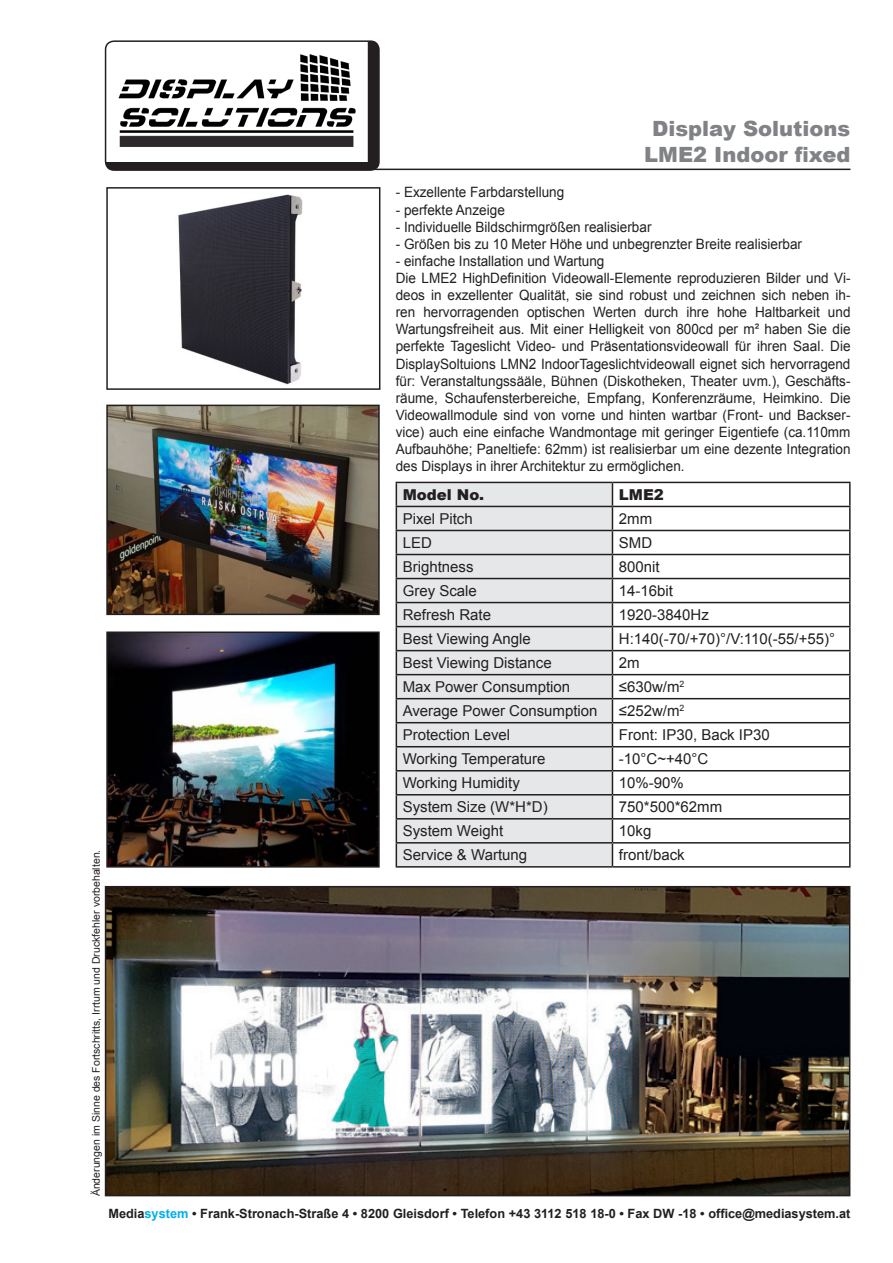
<style>
.page{position:relative;width:893px;height:1263px;background:#fff}
.page>*{position:absolute;margin:0;border:0;box-sizing:border-box;transform-origin:0 0}
.t1{font:900 21px/25.2px "Arial";color:#808285;text-align:center}
.t2{font:15px "Arial";color:#231f20}
.t3{font:900 15px "Arial";color:#231f20}
.t4{font:14.25px/17.1px "Arial";color:#231f20;scale:.95 1}
.t5{font:700 12.75px "Arial";color:#231f20}
.t6{font:10.5px "Arial";color:#231f20}
.s1{color:#00aeef}
</style>
<div class="page">
<svg style="left:397px;top:483px;width:215px;height:383px;background:#e1e2e4"></svg>
<hr style="left:396px;top:482px;width:216px;height:1px;background:#231f20">
<hr style="left:612px;top:482px;width:239px;height:1px;background:#231f20">
<hr style="left:849px;top:483px;width:2px;height:23px;background:#231f20">
<hr style="left:396px;top:506px;width:216px;height:1px;background:#231f20">
<hr style="left:612px;top:506px;width:239px;height:1px;background:#231f20">
<hr style="left:849px;top:507px;width:2px;height:23px;background:#231f20">
<hr style="left:396px;top:530px;width:216px;height:1px;background:#231f20">
<hr style="left:612px;top:530px;width:239px;height:1px;background:#231f20">
<hr style="left:849px;top:531px;width:2px;height:23px;background:#231f20">
<hr style="left:396px;top:554px;width:216px;height:1px;background:#231f20">
<hr style="left:612px;top:554px;width:239px;height:1px;background:#231f20">
<hr style="left:849px;top:555px;width:2px;height:23px;background:#231f20">
<hr style="left:396px;top:578px;width:216px;height:1px;background:#231f20">
<hr style="left:612px;top:578px;width:239px;height:1px;background:#231f20">
<hr style="left:849px;top:579px;width:2px;height:23px;background:#231f20">
<hr style="left:396px;top:602px;width:216px;height:1px;background:#231f20">
<hr style="left:612px;top:602px;width:239px;height:1px;background:#231f20">
<hr style="left:849px;top:603px;width:2px;height:23px;background:#231f20">
<hr style="left:396px;top:626px;width:216px;height:1px;background:#231f20">
<hr style="left:612px;top:626px;width:239px;height:1px;background:#231f20">
<hr style="left:849px;top:627px;width:2px;height:23px;background:#231f20">
<hr style="left:396px;top:650px;width:216px;height:1px;background:#231f20">
<hr style="left:612px;top:650px;width:239px;height:1px;background:#231f20">
<hr style="left:849px;top:651px;width:2px;height:23px;background:#231f20">
<hr style="left:396px;top:674px;width:216px;height:1px;background:#231f20">
<hr style="left:612px;top:674px;width:239px;height:1px;background:#231f20">
<hr style="left:849px;top:675px;width:2px;height:23px;background:#231f20">
<hr style="left:396px;top:698px;width:216px;height:1px;background:#231f20">
<hr style="left:612px;top:698px;width:239px;height:1px;background:#231f20">
<hr style="left:849px;top:699px;width:2px;height:23px;background:#231f20">
<hr style="left:396px;top:722px;width:216px;height:1px;background:#231f20">
<hr style="left:612px;top:722px;width:239px;height:1px;background:#231f20">
<hr style="left:849px;top:723px;width:2px;height:23px;background:#231f20">
<hr style="left:396px;top:746px;width:216px;height:1px;background:#231f20">
<hr style="left:612px;top:746px;width:239px;height:1px;background:#231f20">
<hr style="left:849px;top:747px;width:2px;height:23px;background:#231f20">
<hr style="left:396px;top:770px;width:216px;height:1px;background:#231f20">
<hr style="left:612px;top:770px;width:239px;height:1px;background:#231f20">
<hr style="left:849px;top:771px;width:2px;height:23px;background:#231f20">
<hr style="left:396px;top:794px;width:216px;height:1px;background:#231f20">
<hr style="left:612px;top:794px;width:239px;height:1px;background:#231f20">
<hr style="left:849px;top:795px;width:2px;height:23px;background:#231f20">
<hr style="left:396px;top:818px;width:216px;height:1px;background:#231f20">
<hr style="left:612px;top:818px;width:239px;height:1px;background:#231f20">
<hr style="left:849px;top:819px;width:2px;height:23px;background:#231f20">
<hr style="left:396px;top:842px;width:216px;height:1px;background:#231f20">
<svg style="left:396px;top:483px;width:1px;height:383px"></svg>
<hr style="left:612px;top:842px;width:239px;height:1px;background:#231f20">
<svg style="left:612px;top:483px;width:1px;height:383px"></svg>
<hr style="left:849px;top:843px;width:2px;height:23px;background:#231f20">
<hr style="left:396px;top:866px;width:216px;height:2px;background:#231f20">
<hr style="left:612px;top:866px;width:239px;height:2px;background:#231f20">
<hr style="left:117px;top:169px;width:733px;height:1px;background:#231f20">
<div style="left:106px;top:41px;width:273px;height:129px;background:#231f20;border-radius:9px"></div>
<img style="left:106px;top:43px;width:262px;height:119px">
<div style="left:105px;top:40px;width:275px;height:131px;border:2px solid #231f20;border-radius:9px"></div>
<img style="left:108px;top:889px;width:739px;height:304px">
<div style="left:105px;top:886px;width:745px;height:310px;border:2px solid #231f20"></div>
<img style="left:109px;top:634px;width:268px;height:231px">
<div style="left:106px;top:631px;width:274px;height:237px;border:2px solid #231f20"></div>
<img style="left:109px;top:408px;width:268px;height:204px">
<div style="left:106px;top:405px;width:274px;height:210px;border:2px solid #231f20"></div>
<img style="left:178px;top:194px;width:125px;height:191px">
<div style="left:106px;top:187px;width:274px;height:203px;border:2px solid #231f20"></div>
<h1 class="t1" style="left:644px;top:116px;width:208px">Display Solutions<br>LME2 Indoor fixed</h1>
<p class="t6" style="left:89px;top:1196px;width:348px;rotate:-90deg">Änderungen im Sinne des Fortschritts, Irrtum und Druckfehler vorbehalten.</p>
<p class="t4" style="left:396px;top:184px;width:179px">- Exzellente Farbdarstellung</p>
<p class="t4" style="left:396px;top:201px;width:116px">- perfekte Anzeige</p>
<p class="t4" style="left:396px;top:218px;width:271px">- Individuelle Bildschirmgrößen realisierbar</p>
<p class="t4" style="left:396px;top:235px;width:429px">- Größen bis zu 10 Meter Höhe und unbegrenzter Breite realisierbar</p>
<p class="t4" style="left:396px;top:252px;width:480px">- einfache Installation und Wartung<br>Die LME2 HighDefinition Videowall-Elemente reproduzieren Bilder und Vi&shy;deos in exzellenter Qualität, sie sind robust und zeichnen sich neben ih&shy;ren hervorragenden optischen Werten durch ihre hohe Haltbarkeit und Wartungsfreiheit aus. Mit einer Helligkeit von 800cd per m² haben Sie die perfekte Tageslicht Video- und Präsentationsvideowall für ihren Saal. Die DisplaySoltuions LMN2 IndoorTageslichtvideowall eignet sich hervorragend für: Veranstaltungssääle, Bühnen (Diskotheken, Theater uvm.), Geschäfts&shy;räume, Schaufensterbereiche, Empfang, Konferenzräume, Heimkino. Die Videowallmodule sind von vorne und hinten wartbar (Front- und Backser&shy;vice) auch eine einfache Wandmontage mit geringer Eigentiefe (ca.110mm Aufbauhöhe; Paneltiefe: 62mm) ist realisierbar um eine dezente Integration des Displays in ihrer Architektur zu ermöglichen.</p>
<p class="t3" style="left:403px;top:484px;width:83px">Model No.</p>
<p class="t3" style="left:619px;top:484px;width:46px">LME2</p>
<p class="t2" style="left:403px;top:509px;width:72px">Pixel Pitch</p>
<p class="t2" style="left:619px;top:509px;width:35px">2mm</p>
<p class="t2" style="left:403px;top:533px;width:31px">LED</p>
<p class="t2" style="left:619px;top:533px;width:35px">SMD</p>
<p class="t2" style="left:403px;top:557px;width:72px">Brightness</p>
<p class="t2" style="left:619px;top:557px;width:42px">800nit</p>
<p class="t2" style="left:403px;top:581px;width:76px">Grey Scale</p>
<p class="t2" style="left:619px;top:581px;width:56px">14-16bit</p>
<p class="t2" style="left:403px;top:605px;width:90px">Refresh Rate</p>
<p class="t2" style="left:619px;top:605px;width:92px">1920-3840Hz</p>
<p class="t2" style="left:403px;top:629px;width:130px">Best Viewing Angle</p>
<p class="t2" style="left:619px;top:629px;width:218px">H:140(-70/+70)°/V:110(-55/+55)°</p>
<p class="t2" style="left:403px;top:653px;width:150px">Best Viewing Distance</p>
<p class="t2" style="left:619px;top:653px;width:22px">2m</p>
<p class="t2" style="left:403px;top:677px;width:169px">Max Power Consumption</p>
<p class="t2" style="left:619px;top:677px;width:67px">≤630w/m<sup>2</sup></p>
<p class="t2" style="left:403px;top:701px;width:196px">Average Power Consumption</p>
<p class="t2" style="left:619px;top:701px;width:67px">≤252w/m<sup>2</sup></p>
<p class="t2" style="left:403px;top:725px;width:109px">Protection Level</p>
<p class="t2" style="left:619px;top:725px;width:152px">Front: IP30, Back IP30</p>
<p class="t2" style="left:403px;top:749px;width:144px">Working Temperature</p>
<p class="t2" style="left:619px;top:749px;width:91px">-10°C~+40°C</p>
<p class="t2" style="left:403px;top:773px;width:119px">Working Humidity</p>
<p class="t2" style="left:619px;top:773px;width:67px">10%-90%</p>
<p class="t2" style="left:403px;top:797px;width:147px">System Size (W*H*D)</p>
<p class="t2" style="left:619px;top:797px;width:105px">750*500*62mm</p>
<p class="t2" style="left:403px;top:821px;width:102px">System Weight</p>
<p class="t2" style="left:619px;top:821px;width:34px">10kg</p>
<p class="t2" style="left:403px;top:845px;width:126px">Service &amp; Wartung</p>
<p class="t2" style="left:619px;top:845px;width:67px">front/back</p>
<p class="t5" style="left:108px;top:1205px;width:743px">Media<span class="s1">system</span> • Frank-Stronach-Straße 4 • 8200 Gleisdorf • Telefon +43 3112 518 18-0 • Fax DW -18 • office@mediasystem.at</p>
</div>
